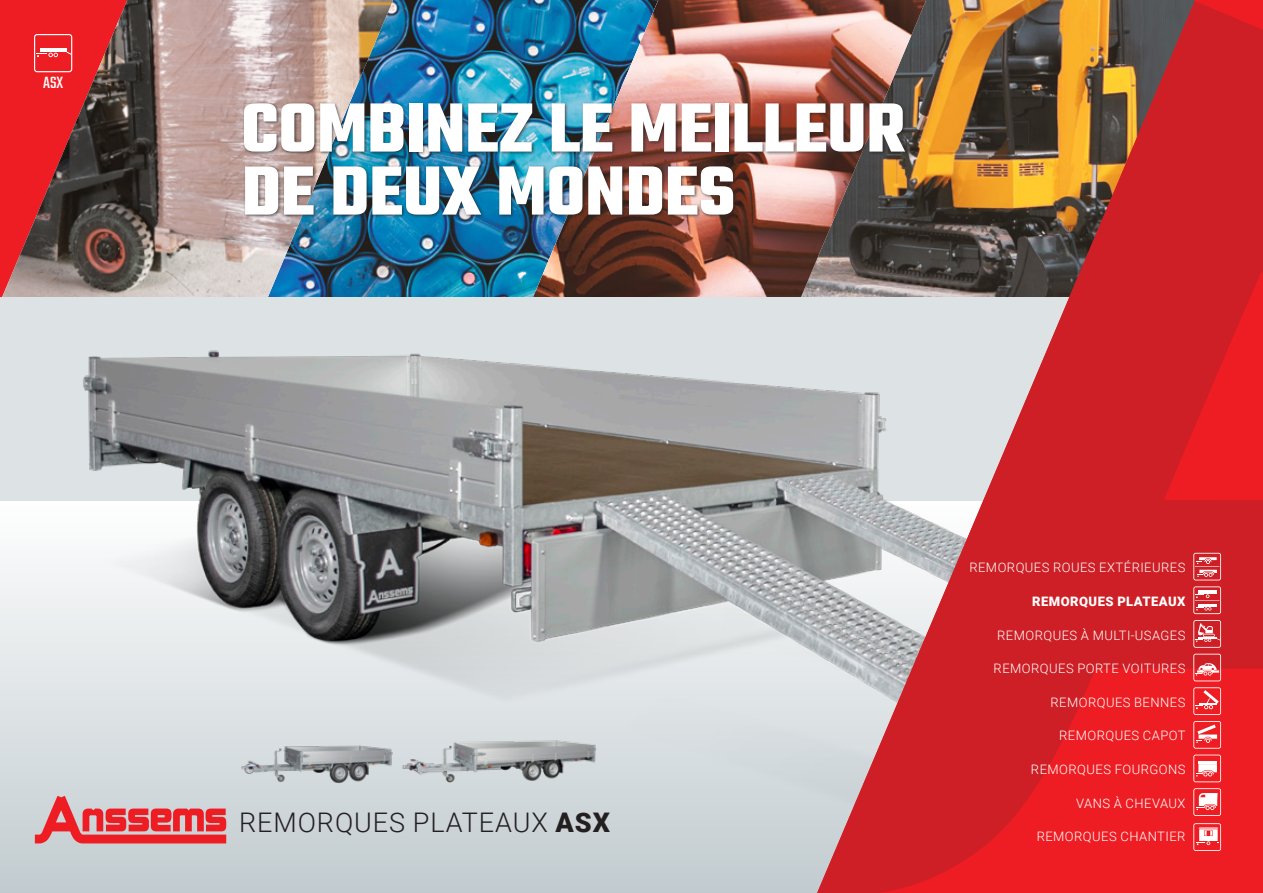
<style>
.page{position:relative;width:1263px;height:893px;background:#fff}
.page>*{position:absolute;margin:0;border:0;box-sizing:border-box;transform-origin:0 0}
.t1{font:700 75px/63px "Teko";color:#fff}
.t2{font:300 27px "Roboto";letter-spacing:.035em;color:#231f20}
.t3{font:18px "Teko";color:#fff}
.t4{font:300 13.05px "Roboto";letter-spacing:.035em;color:#fff}
.t5{font:900 13.05px "Roboto";letter-spacing:.035em;color:#fff}
.s1{font-weight:900}
</style>
<div class="page">
<img style="left:393px;top:0;width:140px;height:298px">
<img style="left:2px;top:0;width:391px;height:298px">
<img style="left:533px;top:0;width:284px;height:298px">
<div style="left:0;top:298px;width:1263px;height:203px;background:#dde2e4"></div>
<img style="left:15px;top:350px;width:802px;height:543px">
<svg style="left:817px;top:1px;width:446px;height:892px;background:#c3524e"></svg>
<svg style="left:1193px;top:553px;width:28px;height:27px"></svg>
<svg style="left:1193px;top:586px;width:28px;height:28px"></svg>
<hr style="left:1198px;top:604px;width:19px;height:3px;background:#fff">
<svg style="left:1193px;top:620px;width:28px;height:28px"></svg>
<svg style="left:1193px;top:654px;width:28px;height:27px"></svg>
<svg style="left:1193px;top:687px;width:28px;height:28px"></svg>
<svg style="left:1193px;top:721px;width:28px;height:28px"></svg>
<svg style="left:1193px;top:755px;width:28px;height:27px"></svg>
<svg style="left:1193px;top:788px;width:28px;height:28px"></svg>
<svg style="left:1193px;top:823px;width:28px;height:28px"></svg>
<div style="left:242px;top:102px;width:667px;height:116px;background:#231f20;opacity:.7"></div>
<svg style="left:35px;top:796px;width:191px;height:47px;background:#de767a"></svg>
<svg style="left:34px;top:34px;width:38px;height:38px"></svg>
<img style="left:236px;top:742px;width:156px;height:43px">
<img style="left:392px;top:732px;width:220px;height:66px">
<p class="t3" style="left:43px;top:73px;width:22px">ASX</p>
<p class="t1" style="left:241px;top:102px;width:665px">COMBINEZ LE MEILLEUR<br>DE DEUX MONDES</p>
<p class="t2" style="left:239px;top:804px;width:372px">REMORQUES PLATEAUX <span class="s1">ASX</span></p>
<p class="t4" style="left:969px;top:559px;width:218px">REMORQUES ROUES EXTÉRIEURES</p>
<p class="t5" style="left:1032px;top:592px;width:155px">REMORQUES PLATEAUX</p>
<p class="t4" style="left:997px;top:626px;width:190px">REMORQUES À MULTI-USAGES</p>
<p class="t4" style="left:993px;top:659px;width:193px">REMORQUES PORTE VOITURES</p>
<p class="t4" style="left:1050px;top:693px;width:136px">REMORQUES BENNES</p>
<p class="t4" style="left:1059px;top:727px;width:128px">REMORQUES CAPOT</p>
<p class="t4" style="left:1031px;top:760px;width:156px">REMORQUES FOURGONS</p>
<p class="t4" style="left:1076px;top:794px;width:111px">VANS À CHEVAUX</p>
<p class="t4" style="left:1037px;top:827px;width:150px">REMORQUES CHANTIER</p>
</div>
